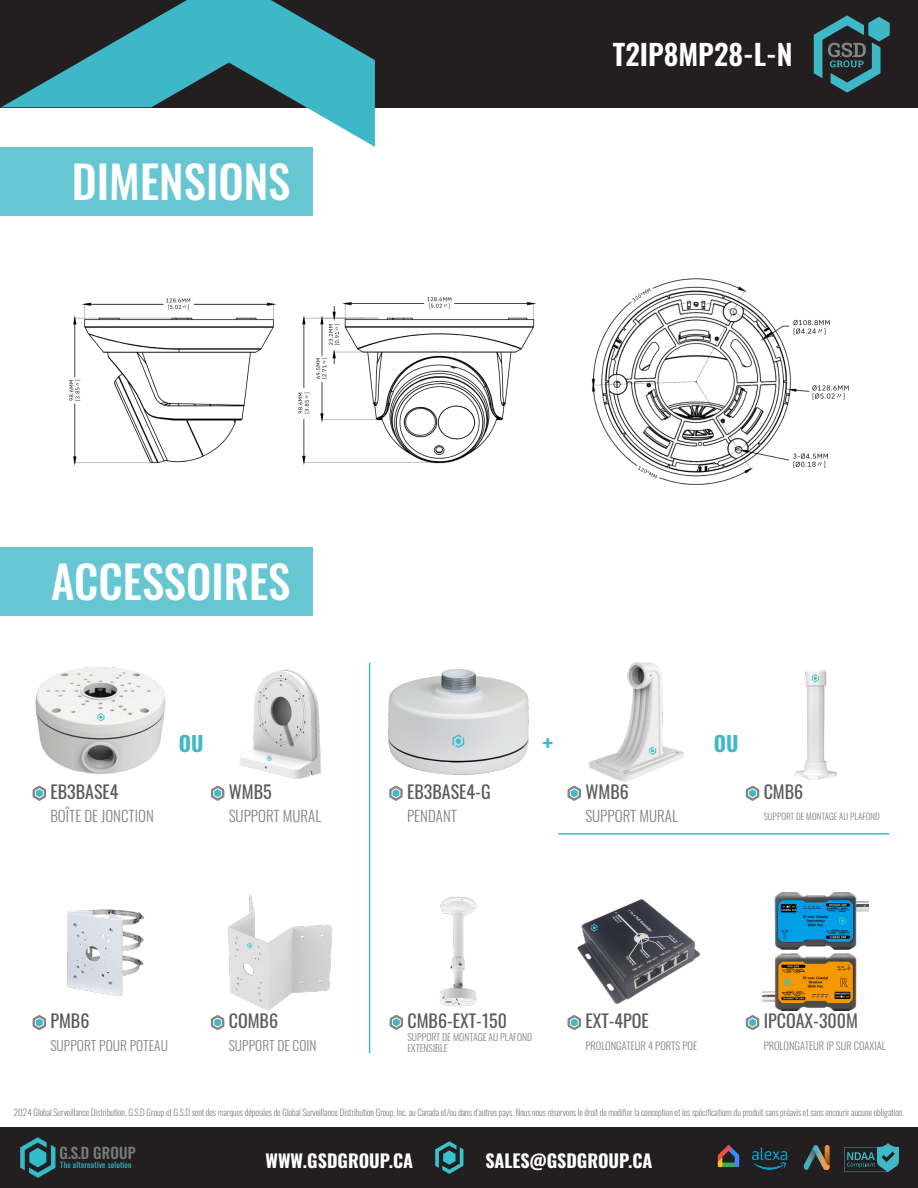
<style>
.page{position:relative;width:918px;height:1188px;background:#fff}
.page>*{position:absolute;margin:0;border:0;box-sizing:border-box;transform-origin:0 0}
.t1{font:500 45px "Oswald";color:#fff}
.t2{font:600 28.5px "Oswald";color:#fff}
.t3{font:700 24px "Oswald";color:#40b8c7}
.t4{font:700 21px "Oswald";color:#40b8c7}
.t5{font:18px "Oswald";color:#5b5b5c}
.t6{font:700 18px "Oswald";color:#fff}
.t7{font:500 15.15px "Oswald";letter-spacing:.01em;color:#7a7d7e}
.t8{font:300 15px "Oswald";color:#818282}
.t9{font:300 13.5px "Oswald";color:#818282}
.t10{font:300 10.5px "Oswald";color:#818282}
.t11{font:300 9.6px/11.6px "Oswald";color:#818282}
.t12{font:200 9px "Oswald";color:#5b5b5b}
.t13{font:300 9px "Oswald";color:#818282}
.t14{font:7.8px "Oswald";letter-spacing:.03em;color:#33bcc7}
</style>
<div class="page">
<div style="left:0;top:547px;width:312px;height:69px;background:#66c6d2"></div>
<div style="left:0;top:147px;width:312px;height:69px;background:#66c6d2"></div>
<img style="left:69px;top:278px;width:780px;height:207px">
<div style="left:0;top:0;width:918px;height:108px;background:#231f20"></div>
<svg style="left:1px;top:0;width:374px;height:147px"></svg>
<img style="left:589px;top:663px;width:95px;height:118px">
<svg style="left:567px;top:785px;width:14px;height:16px"></svg>
<hr style="left:369px;top:663px;width:1px;height:390px;background:#40b8c7">
<img style="left:67px;top:909px;width:78px;height:87px">
<svg style="left:32px;top:1015px;width:14px;height:15px"></svg>
<img style="left:228px;top:894px;width:105px;height:116px">
<svg style="left:210px;top:1015px;width:15px;height:15px"></svg>
<img style="left:577px;top:899px;width:124px;height:105px">
<svg style="left:567px;top:1015px;width:14px;height:15px"></svg>
<img style="left:762px;top:892px;width:106px;height:118px">
<svg style="left:745px;top:1015px;width:15px;height:15px"></svg>
<img style="left:240px;top:669px;width:81px;height:110px">
<svg style="left:210px;top:785px;width:15px;height:16px"></svg>
<img style="left:794px;top:669px;width:43px;height:111px">
<svg style="left:745px;top:785px;width:15px;height:16px"></svg>
<hr style="left:558px;top:833px;width:331px;height:2px;background:#40b8c7">
<img style="left:35px;top:667px;width:131px;height:107px">
<svg style="left:32px;top:785px;width:14px;height:16px"></svg>
<img style="left:388px;top:669px;width:141px;height:106px">
<svg style="left:389px;top:785px;width:14px;height:16px"></svg>
<div style="left:0;top:1127px;width:918px;height:61px;background:#231f20"></div>
<svg style="left:435px;top:1141px;width:28px;height:33px"></svg>
<svg style="left:804px;top:1145px;width:26px;height:25px"></svg>
<img style="left:717px;top:1144px;width:19px;height:24px">
<img style="left:736px;top:1147px;width:52px;height:22px">
<svg style="left:20px;top:1137px;width:35px;height:41px"></svg>
<svg style="left:844px;top:1143px;width:55px;height:29px"></svg>
<img style="left:440px;top:896px;width:37px;height:111px">
<svg style="left:389px;top:1015px;width:14px;height:15px"></svg>
<svg style="left:814px;top:15px;width:76px;height:78px"></svg>
<p class="t1" style="left:72px;top:158px;width:220px">DIMENSIONS</p>
<p class="t2" style="left:613px;top:39px;width:181px">T2IP8MP28-L-N</p>
<p class="t1" style="left:51px;top:558px;width:241px">ACCESSOIRES</p>
<p class="t5" style="left:50px;top:776px;width:70px">EB3BASE4</p>
<p class="t8" style="left:50px;top:803px;width:105px">BOÎTE DE JONCTION</p>
<p class="t4" style="left:179px;top:732px;width:26px">OU</p>
<p class="t3" style="left:542px;top:731px;width:12px">+</p>
<p class="t5" style="left:229px;top:776px;width:45px">WMB5</p>
<p class="t8" style="left:229px;top:803px;width:94px">SUPPORT MURAL</p>
<p class="t5" style="left:407px;top:776px;width:85px">EB3BASE4-G</p>
<p class="t8" style="left:407px;top:803px;width:51px">PENDANT</p>
<p class="t5" style="left:585px;top:776px;width:45px">WMB6</p>
<p class="t8" style="left:585px;top:803px;width:94px">SUPPORT MURAL</p>
<p class="t4" style="left:714px;top:732px;width:26px">OU</p>
<p class="t5" style="left:764px;top:776px;width:41px">CMB6</p>
<p class="t13" style="left:764px;top:808px;width:118px">SUPPORT DE MONTAGE AU PLAFOND</p>
<p class="t5" style="left:50px;top:1005px;width:41px">PMB6</p>
<p class="t9" style="left:50px;top:1033px;width:119px">SUPPORT POUR POTEAU</p>
<p class="t5" style="left:229px;top:1005px;width:51px">COMB6</p>
<p class="t9" style="left:229px;top:1033px;width:89px">SUPPORT DE COIN</p>
<p class="t5" style="left:407px;top:1005px;width:101px">CMB6-EXT-150</p>
<p class="t11" style="left:407px;top:1030px;width:126px">SUPPORT DE MONTAGE AU PLAFOND<br>EXTENSIBLE</p>
<p class="t5" style="left:585px;top:1005px;width:65px">EXT-4POE</p>
<p class="t10" style="left:585px;top:1036px;width:113px">PROLONGATEUR 4 PORTS POE</p>
<p class="t5" style="left:764px;top:1005px;width:96px">IPCOAX-300M</p>
<p class="t10" style="left:764px;top:1036px;width:124px">PROLONGATEUR IP SUR COAXIAL</p>
<p class="t12" style="left:14px;top:1105px;width:892px">2024 Global Surveillance Distribution, G.S.D Group et G.S.D sont des marques déposées de Global Surveillance Distribution Group, Inc. au Canada et/ou dans d’autres pays. Nous nous réservons le droit de modifier la conception et les spécifications du produit sans préavis et sans encourir aucune obligation.</p>
<p class="t6" style="left:265px;top:1152px;width:149px">WWW.GSDGROUP.CA</p>
<p class="t6" style="left:485px;top:1152px;width:169px">SALES@GSDGROUP.CA</p>
<p class="t7" style="left:60px;top:1145px;width:78px">G.S.D GROUP</p>
<p class="t14" style="left:60px;top:1158px;width:73px">The alternative solution</p>
</div>
